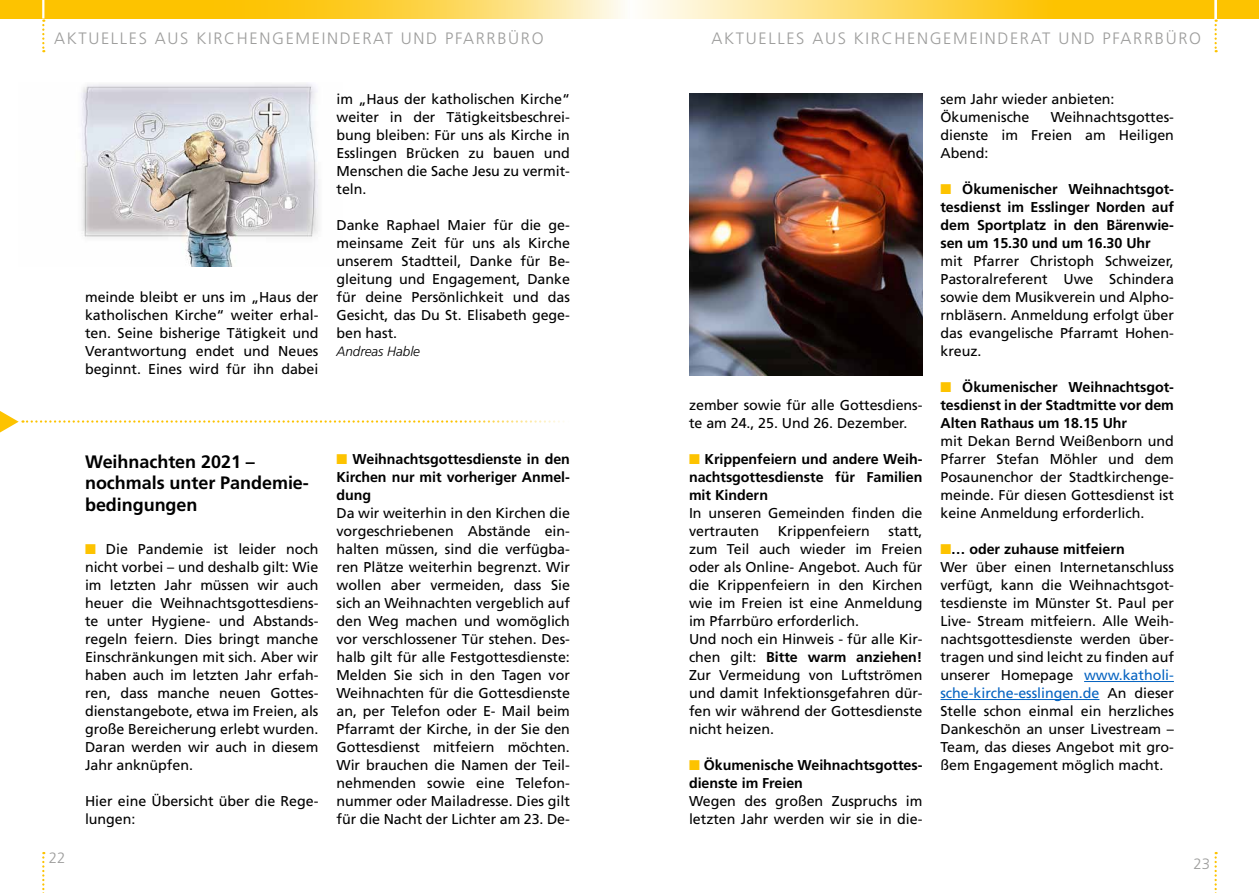
<style>
.page{position:relative;width:1259px;height:893px;background:#fff}
.page>*{position:absolute;margin:0;border:0;box-sizing:border-box;transform-origin:0 0}
.t1{font:700 18px/21.6px "Frutiger";letter-spacing:-.005em;color:#000}
.t2{font:300 16.5px "Frutiger";letter-spacing:.1em;color:#9d9d9c}
.t3{font:300 15px "Frutiger";color:#9d9d9c}
.t4{font:14.25px/18px "Frutiger";letter-spacing:-.005em;color:#000;text-align:justify}
.t5{font:700 14.25px/18px "Frutiger";letter-spacing:-.005em;color:#000;text-align:justify}
.t6{font:italic 300 13.5px "Frutiger";letter-spacing:-.005em;color:#000}
.s1{color:#fdc300}
.s2{font-weight:700}
.s3{color:#0563c1}
</style>
<div class="page">
<svg style="left:42px;top:852px;width:2px;height:41px"></svg>
<svg style="left:1214px;top:852px;width:2px;height:41px"></svg>
<svg style="left:645px;top:0;width:614px;height:18px;background:#fdd551"></svg>
<img style="left:81px;top:83px;width:238px;height:183px">
<svg style="left:0;top:0;width:623px;height:18px;background:#fdcf38"></svg>
<svg style="left:42px;top:0;width:2px;height:52px"></svg>
<svg style="left:1214px;top:0;width:2px;height:52px"></svg>
<svg style="left:0;top:411px;width:564px;height:21px"></svg>
<hr style="left:1084px;top:681px;width:90px;height:1px;background:#0563c1">
<hr style="left:940px;top:699px;width:159px;height:1px;background:#0563c1">
<img style="left:689px;top:94px;width:233px;height:281px">
<p class="t2" style="left:54px;top:29px;width:491px">AKTUELLES AUS KIRCHENGEMEINDERAT UND PFARRBÜRO</p>
<p class="t2" style="left:711px;top:29px;width:491px">AKTUELLES AUS KIRCHENGEMEINDERAT UND PFARRBÜRO</p>
<p class="t4" style="left:85px;top:288px;width:235px">meinde bleibt er uns im „Haus der katholischen Kirche“ weiter erhal&shy;ten. Seine bisherige Tätigkeit und Verantwortung endet und Neues beginnt. Eines wird für ihn dabei</p>
<p class="t4" style="left:336px;top:90px;width:235px">im „Haus der katholischen Kirche“ weiter in der Tätigkeitsbeschrei&shy;bung bleiben: Für uns als Kirche in Esslingen Brücken zu bauen und Menschen die Sache Jesu zu vermit&shy;teln.</p>
<p class="t4" style="left:336px;top:216px;width:235px">Danke Raphael Maier für die ge&shy;meinsame Zeit für uns als Kirche unserem Stadtteil, Danke für Be&shy;gleitung und Engagement, Danke für deine Persönlichkeit und das Gesicht, das Du St. Elisabeth gege&shy;ben hast.</p>
<p class="t6" style="left:336px;top:344px;width:85px">Andreas Hable</p>
<p class="t3" style="left:49px;top:849px;width:18px">22</p>
<p class="t1" style="left:85px;top:451px;width:225px">Weihnachten 2021 – nochmals unter Pandemie&shy;bedingungen</p>
<p class="t4" style="left:85px;top:540px;width:235px"><span class="s1">■</span> Die Pandemie ist leider noch nicht vorbei – und deshalb gilt: Wie im letzten Jahr müssen wir auch heuer die Weihnachtsgottesdiens&shy;te unter Hygiene- und Abstands&shy;regeln feiern. Dies bringt manche Einschränkungen mit sich. Aber wir haben auch im letzten Jahr erfah&shy;ren, dass manche neuen Gottes&shy;dienstangebote, etwa im Freien, als große Bereicherung erlebt wurden.<br>Daran werden wir auch in diesem Jahr anknüpfen.</p>
<p class="t4" style="left:85px;top:792px;width:235px">Hier eine Übersicht über die Rege&shy;lungen:</p>
<p class="t5" style="left:336px;top:450px;width:235px"><span class="s1">■</span> Weihnachtsgottesdienste in den Kirchen nur mit vorheriger Anmel&shy;dung</p>
<p class="t4" style="left:336px;top:504px;width:235px">Da wir weiterhin in den Kirchen die vorgeschriebenen Abstände ein&shy;halten müssen, sind die verfügba&shy;ren Plätze weiterhin begrenzt. Wir wollen aber vermeiden, dass Sie sich an Weihnachten vergeblich auf den Weg machen und womöglich vor verschlossener Tür stehen. Des&shy;halb gilt für alle Festgottesdienste:<br>Melden Sie sich in den Tagen vor Weihnachten für die Gottesdienste an, per Telefon oder E- Mail beim Pfarramt der Kirche, in der Sie den Gottesdienst mitfeiern möchten.<br>Wir brauchen die Namen der Teil&shy;nehmenden sowie eine Telefon&shy;nummer oder Mailadresse. Dies gilt für die Nacht der Lichter am 23. De-</p>
<p class="t4" style="left:689px;top:396px;width:235px">zember sowie für alle Gottesdiens&shy;te am 24., 25. Und 26. Dezember.</p>
<p class="t5" style="left:689px;top:450px;width:235px"><span class="s1">■</span> Krippenfeiern und andere Weih&shy;nachtsgottesdienste für Familien mit Kindern</p>
<p class="t4" style="left:689px;top:504px;width:235px">In unseren Gemeinden finden die vertrauten</p>
<p class="t4" style="left:778px;top:522px;width:94px">Krippenfeiern</p>
<p class="t4" style="left:689px;top:522px;width:235px;text-align:left;text-indent:200px">statt, zum Teil auch wieder im Freien oder als Online- Angebot. Auch für die Krippenfeiern in den Kirchen wie im Freien ist eine Anmeldung im Pfarrbüro erforderlich.<br>Und noch ein Hinweis - für alle Kir&shy;chen gilt: <span class="s2">Bitte warm anziehen!<br></span>Zur Vermeidung von Luftströmen und damit Infektionsgefahren dür&shy;fen wir während der Gottesdienste nicht heizen.</p>
<p class="t5" style="left:689px;top:756px;width:235px"><span class="s1">■</span> Ökumenische Weihnachtsgottes&shy;dienste im Freien</p>
<p class="t4" style="left:689px;top:792px;width:235px">Wegen des großen Zuspruchs im letzten Jahr werden wir sie in die-</p>
<p class="t4" style="left:940px;top:90px;width:175px">sem Jahr wieder anbieten:<br>Ökumenische</p>
<p class="t4" style="left:940px;top:108px;width:235px;text-indent:110px">Weihnachtsgottes&shy;dienste im Freien am Heiligen Abend:</p>
<p class="t5" style="left:940px;top:180px;width:235px"><span class="s1">■</span> Ökumenischer Weihnachtsgot&shy;tesdienst im Esslinger Norden auf dem Sportplatz in den Bärenwie&shy;sen um 15.30 und um 16.30 Uhr</p>
<p class="t4" style="left:940px;top:252px;width:235px">mit Pfarrer Christoph Schweizer, Pastoralreferent Uwe Schindera sowie dem Musikverein und Alpho&shy;rnbläsern. Anmeldung erfolgt über das evangelische Pfarramt Hohen&shy;kreuz.</p>
<p class="t5" style="left:940px;top:378px;width:235px"><span class="s1">■</span> Ökumenischer Weihnachtsgot&shy;tesdienst in der Stadtmitte vor dem Alten Rathaus um 18.15 Uhr</p>
<p class="t4" style="left:940px;top:432px;width:235px">mit Dekan Bernd Weißenborn und Pfarrer Stefan Möhler und dem Posaunenchor der Stadtkirchenge&shy;meinde. Für diesen Gottesdienst ist keine Anmeldung erforderlich.</p>
<p class="t4" style="left:940px;top:540px;width:235px;text-align:left"><span class="s1">■</span><span class="s2">… oder zuhause mitfeiern<br></span>Wer über einen Internetanschluss verfügt, kann die Weihnachtsgot&shy;tesdienste im Münster St. Paul per Live- Stream mitfeiern. Alle Weih&shy;nachtsgottesdienste werden über&shy;tragen und sind leicht zu finden auf unserer Homepage <span class="s3">www.katholi&shy;sche-kirche-esslingen.de</span> An dieser Stelle schon einmal ein herzliches Dankeschön an unser Livestream – Team, das dieses Angebot mit gro&shy;ßem Engagement möglich macht.</p>
<p class="t3" style="left:1193px;top:855px;width:18px">23</p>
</div>
